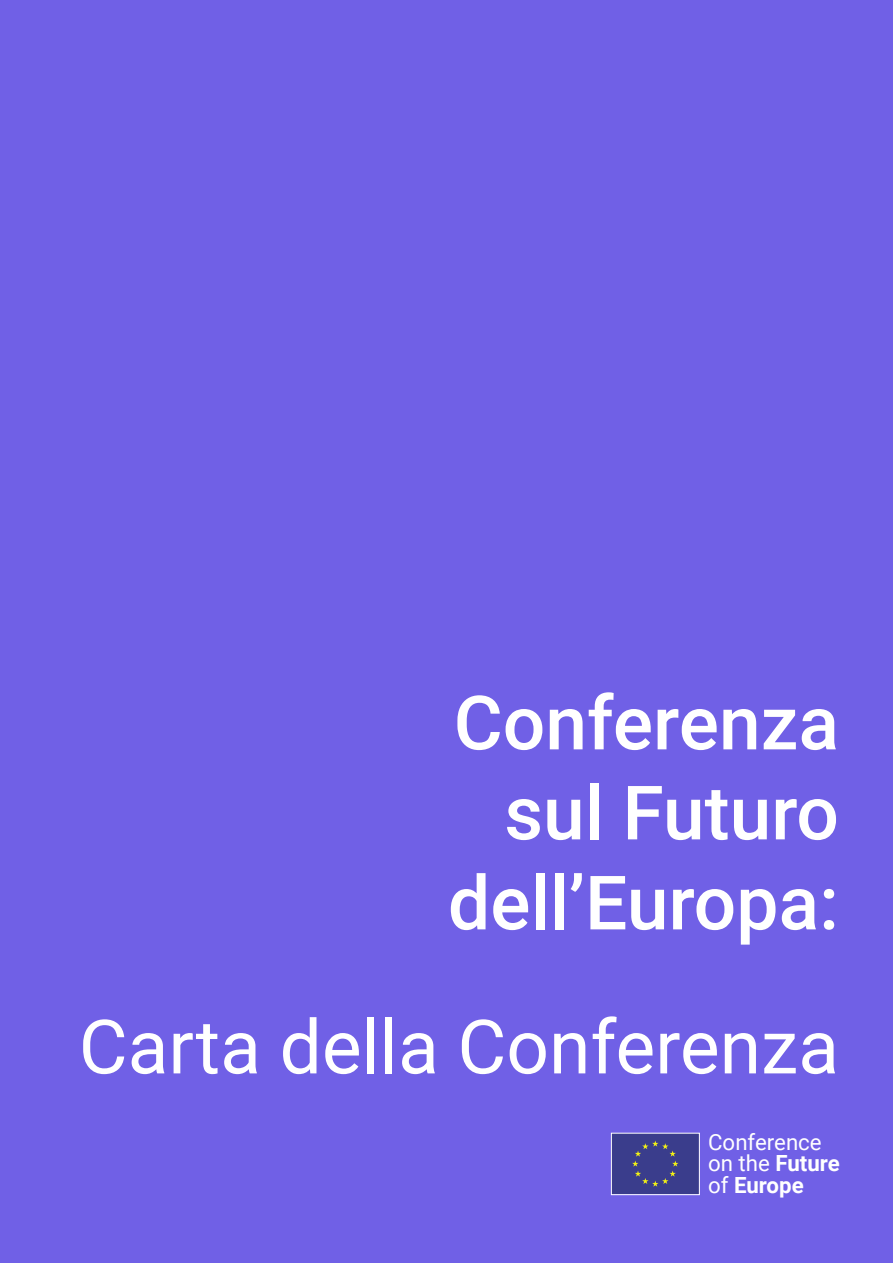
<style>
.page{position:relative;width:893px;height:1263px;background:#7060e6}
.page>*{position:absolute;margin:0;border:0;box-sizing:border-box;transform-origin:0 0}
.t1{font:500 75px/90px "Roboto";color:#fff;text-align:right}
.t2{font:75px "Roboto";color:#fff}
.t3{font:22.2px/21.3px "Roboto";color:#fff}
.s1{font-weight:700}
</style>
<div class="page">
<div style="left:611px;top:1134px;width:88px;height:60px;background:#3a3d8c"></div>
<svg style="left:632px;top:1141px;width:46px;height:46px"></svg>
<div style="left:611px;top:1133px;width:89px;height:62px;border:1px solid #fff"></div>
<p class="t1" style="left:448px;top:675px;width:393px">Conferenza sul Futuro dell’Europa:</p>
<p class="t2" style="left:79px;top:994px;width:762px">Carta della Conferenza</p>
<p class="t3" style="left:708px;top:1130px;width:133px">Conference on the <span class="s1">Future </span>of <span class="s1">Europe</span></p>
</div>
